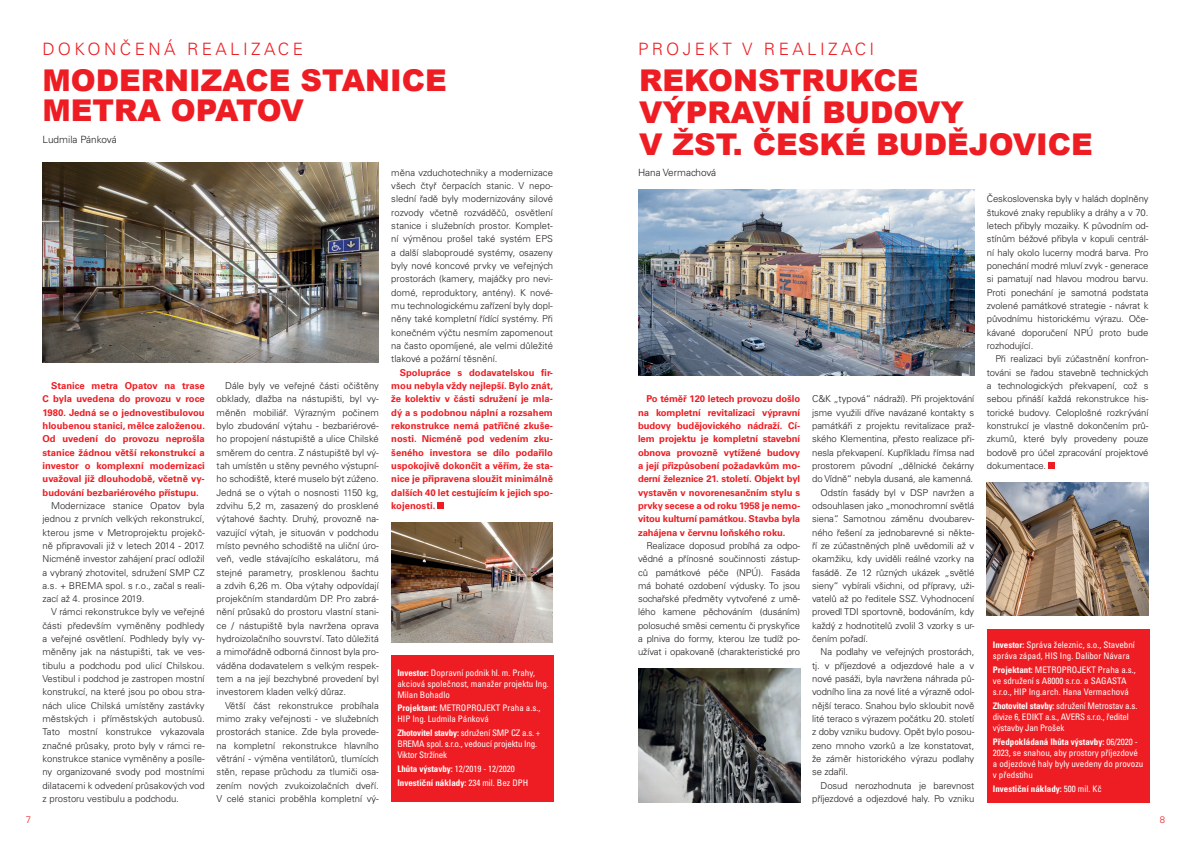
<style>
.page{position:relative;width:1191px;height:842px;background:#fff}
.page>*{position:absolute;margin:0;border:0;box-sizing:border-box;transform-origin:0 0}
.t1{font:900 30px/32px "Arial";color:#ee1d23}
.t2{font:300 17px "Univers CE";letter-spacing:.2em;color:#ee1d23}
.t3{font:300 10px "Univers CE";color:#231f20}
.t4{font:300 9.5px/13.3px "Univers CE";letter-spacing:-.01em;color:#231f20;text-align:justify}
.t5{font:700 9.5px/13.3px "Univers CE";color:#ee1d23;text-align:justify}
.t6{font:300 9.5px "Univers CE";color:#ee1d23}
.t7{font:condensed 9px/11px "Univers CE";color:#fff}
.t8{font:700 condensed 9px "Univers CE";color:#fff}
.s1{font-weight:700}
.s2{font-weight:400}
</style>
<div class="page">
<img style="left:43px;top:162px;width:336px;height:200px">
<img style="left:391px;top:522px;width:162px;height:120px">
<img style="left:638px;top:189px;width:336px;height:187px">
<img style="left:638px;top:669px;width:162px;height:133px">
<img style="left:986px;top:482px;width:162px;height:133px">
<div style="left:391px;top:655px;width:162px;height:147px;background:#ee1d23"></div>
<div style="left:986px;top:629px;width:163px;height:173px;background:#ee1d23"></div>
<div style="left:1047px;top:462px;width:7px;height:7px;background:#ee1d23"></div>
<div style="left:437px;top:502px;width:7px;height:7px;background:#ee1d23"></div>
<p class="t2" style="left:43px;top:39px;width:262px">DOKONČENÁ REALIZACE</p>
<p class="t2" style="left:638px;top:39px;width:238px">PROJEKT V REALIZACI</p>
<p class="t1" style="left:43px;top:64px;width:406px;line-height:30px">MODERNIZACE STANICE<br>METRA OPATOV</p>
<p class="t1" style="left:639px;top:63px;width:455px">REKONSTRUKCE<br>VÝPRAVNÍ BUDOVY<br>V ŽST. ČESKÉ BUDĚJOVICE</p>
<p class="t3" style="left:43px;top:134px;width:76px">Ludmila Pánková</p>
<p class="t5" style="left:43px;top:380px;width:164px;text-indent:9px">Stanice metra Opatov na trase C byla uvedena do provozu v roce 1980. Jedná se o jednovestibulovou hloubenou stanici, mělce založenou.<br>Od uvedení do provozu neprošla stanice žádnou větší rekonstrukcí a investor o komplexní modernizaci uvažoval již dlouhodobě, včetně vy&shy;budování bezbariérového přístupu.</p>
<p class="t4" style="left:43px;top:499px;width:164px;text-indent:9px">Modernizace stanice Opatov byla jednou z prvních velkých rekonstrukcí, kterou jsme v Metroprojektu projekč&shy;ně připravovali již v letech 2014 - 2017.<br>Nicméně investor zahájení prací odložil a vybraný zhotovitel, sdružení SMP CZ a.s. + BREMA spol. s r.o., začal s reali&shy;zací až 4. prosince 2019.</p>
<p class="t4" style="left:43px;top:606px;width:164px;text-indent:9px">V rámci rekonstrukce byly ve veřejné části především vyměněny podhledy a veřejné osvětlení. Podhledy byly vy&shy;měněny jak na nástupišti, tak ve ves&shy;tibulu a podchodu pod ulicí Chilskou.<br>Vestibul i podchod je zastropen mostní konstrukcí, na které jsou po obou stra&shy;nách ulice Chilská umístěny zastávky městských i příměstských autobusů.<br>Tato mostní konstrukce vykazovala značné průsaky, proto byly v rámci re&shy;konstrukce stanice vyměněny a posíle&shy;ny organizované svody pod mostními dilatacemi k odvedení průsakových vod z prostoru vestibulu a podchodu.</p>
<p class="t4" style="left:217px;top:379px;width:164px;text-indent:9px">Dále byly ve veřejné části očištěny obklady, dlažba na nástupišti, byl vy&shy;měněn mobiliář. Výrazným počinem bylo zbudování výtahu - bezbariérové&shy;ho propojení nástupiště a ulice Chilské směrem do centra. Z nástupiště byl vý&shy;tah umístěn u stěny pevného výstupní&shy;ho schodiště, které muselo být zúženo.<br>Jedná se o výtah o nosnosti 1150 kg, zdvihu 5,2 m, zasazený do prosklené výtahové šachty. Druhý, provozně na&shy;vazující výtah, je situován v podchodu místo pevného schodiště na uliční úro&shy;veň, vedle stávajícího eskalátoru, má stejné parametry, prosklenou šachtu a zdvih 6,26 m. Oba výtahy odpovídají projekčním standardům DP. Pro zabrá&shy;nění průsaků do prostoru vlastní stani&shy;ce / nástupiště byla navržena oprava hydroizolačního souvrství. Tato důležitá a mimořádně odborná činnost byla pro&shy;váděna dodavatelem s velkým respek&shy;tem a na její bezchybné provedení byl investorem kladen velký důraz.</p>
<p class="t4" style="left:217px;top:699px;width:164px;text-indent:9px">Větší část rekonstrukce probíhala mimo zraky veřejnosti - ve služebních prostorách stanice. Zde byla provede&shy;na kompletní rekonstrukce hlavního větrání - výměna ventilátorů, tlumících stěn, repase průchodu za tlumiči osa&shy;zením nových zvukoizolačních dveří.<br>V celé stanici proběhla kompletní vý-</p>
<p class="t4" style="left:391px;top:166px;width:163px">měna vzduchotechniky a modernizace všech čtyř čerpacích stanic. V nepo&shy;slední řadě byly modernizovány silové rozvody včetně rozváděčů, osvětlení stanice i služebních prostor. Komplet&shy;ní výměnou prošel také systém EPS a další slaboproudé systémy, osazeny byly nové koncové prvky ve veřejných prostorách (kamery, majáčky pro nevi&shy;domé, reproduktory, antény). K nové&shy;mu technologickému zařízení byly dopl&shy;něny také kompletní řídící systémy. Při konečném výčtu nesmím zapomenout na často opomíjené, ale velmi důležité tlakové a požární těsnění.</p>
<p class="t5" style="left:391px;top:366px;width:163px;text-indent:9px">Spolupráce s dodavatelskou fir&shy;mou nebyla vždy nejlepší. Bylo znát, že kolektiv v části sdružení je mla&shy;dý a s podobnou náplní a rozsahem rekonstrukce nemá patřičné zkuše&shy;nosti. Nicméně pod vedením zku&shy;šeného investora se dílo podařilo uspokojivě dokončit a věřím, že sta&shy;nice je připravena sloužit minimálně dalších 40 let cestujícím k jejich spo&shy;kojenosti.</p>
<p class="t7" style="left:397px;top:667px;width:153px"><span class="s1">Investor:</span> Dopravní podnik hl. m. Prahy, akciová společnost, manažer projektu Ing.<br>Milan Bohadlo</p>
<p class="t7" style="left:397px;top:703px;width:145px"><span class="s1">Projektant:</span> METROPROJEKT Praha a.s.,<br>HIP Ing. Ludmila Pánková</p>
<p class="t7" style="left:397px;top:728px;width:145px"><span class="s1">Zhotovitel stavby:</span> sdružení SMP CZ a.s. +<br>BREMA spol. s.r.o., vedoucí projektu Ing.<br>Viktor Stržínek</p>
<p class="t7" style="left:397px;top:763px;width:119px"><span class="s1">Lhůta výstavby:</span> 12/2019 - 12/2020</p>
<p class="t8" style="left:397px;top:778px;width:132px">Investiční náklady: <span class="s2">234 mil. Bez DPH</span></p>
<p class="t3" style="left:638px;top:167px;width:80px">Hana Vermachová</p>
<p class="t5" style="left:638px;top:393px;width:164px;text-indent:9px">Po téměř 120 letech provozu došlo na kompletní revitalizaci výpravní budovy budějovického nádraží. Cí&shy;lem projektu je kompletní stavební obnova provozně vytížené budovy a její přizpůsobení požadavkům mo&shy;derní železnice 21. století. Objekt byl vystavěn v novorenesančním stylu s prvky secese a od roku 1958 je nemo&shy;vitou kulturní památkou. Stavba byla zahájena v červnu loňského roku.</p>
<p class="t4" style="left:638px;top:539px;width:164px;text-indent:9px">Realizace doposud probíhá za odpo&shy;vědné a přínosné součinnosti zástup&shy;ců památkové péče (NPÚ). Fasáda má bohaté ozdobení výdusky. To jsou sochařské předměty vytvořené z umě&shy;lého kamene pěchováním (dusáním) polosuché směsi cementu či pryskyřice a plniva do formy, kterou lze tudíž po&shy;užívat i opakovaně (charakteristické pro</p>
<p class="t4" style="left:812px;top:393px;width:164px">C&amp;K „typová“ nádraží). Při projektování jsme využili dříve navázané kontakty s památkáři z projektu revitalizace praž&shy;ského Klementina, přesto realizace při&shy;nesla překvapení. Kupříkladu římsa nad prostorem původní „dělnické čekárny do Vídně“ nebyla dusaná, ale kamenná.</p>
<p class="t4" style="left:812px;top:486px;width:164px;text-indent:9px">Odstín fasády byl v DSP navržen a odsouhlasen jako „monochromní světlá siena“. Samotnou záměnu dvoubarev&shy;ného řešení za jednobarevné si někte&shy;ří ze zúčastněných plně uvědomili až v okamžiku, kdy uviděli reálné vzorky na fasádě. Ze 12 různých ukázek „světlé sieny“ vybírali všichni, od přípravy, uži&shy;vatelů až po ředitele SSZ. Vyhodnocení provedl TDI sportovně, bodováním, kdy každý z hodnotitelů zvolil 3 vzorky s ur&shy;čením pořadí.</p>
<p class="t4" style="left:812px;top:646px;width:164px;text-indent:9px">Na podlahy ve veřejných prostorách, tj. v příjezdové a odjezdové hale a v nové pasáži, byla navržena náhrada pů&shy;vodního lina za nové lité a výrazně odol&shy;nější teraco. Snahou bylo skloubit nově lité teraco s výrazem počátku 20. století z doby vzniku budovy. Opět bylo posou&shy;zeno mnoho vzorků a lze konstatovat, že záměr historického výrazu podlahy se zdařil.</p>
<p class="t4" style="left:812px;top:779px;width:164px;text-align:right">Dosud nerozhodnuta je barevnost příjezdové a odjezdové haly. Po vzniku</p>
<p class="t4" style="left:986px;top:193px;width:163px">Československa byly v halách doplněny štukové znaky republiky a dráhy a v 70. letech přibyly mozaiky. K původním od&shy;stínům béžové přibyla v kopuli centrál&shy;ní haly okolo lucerny modrá barva. Pro ponechání modré mluví zvyk - generace si pamatují nad hlavou modrou barvu.<br>Proti ponechání je samotná podstata zvolené památkové strategie - návrat k původnímu historickému výrazu. Oče&shy;kávané doporučení NPÚ proto bude rozhodující.</p>
<p class="t4" style="left:986px;top:353px;width:163px;text-indent:9px">Při realizaci byli zúčastnění konfron&shy;továni se řadou stavebně technických a technologických překvapení, což s sebou přináší každá rekonstrukce his&shy;torické budovy. Celoplošné rozkrývání konstrukcí je vlastně dokončením prů&shy;zkumů, které byly provedeny pouze bodově pro účel zpracování projektové dokumentace.</p>
<p class="t7" style="left:992px;top:640px;width:143px"><span class="s1">Investor:</span> Správa železnic, s.o., Stavební správa západ, HIS Ing. Dalibor Návara</p>
<p class="t7" style="left:992px;top:665px;width:145px"><span class="s1">Projektant:</span> METROPROJEKT Praha a.s., ve sdružení s A8000 s.r.o. a SAGASTA s.r.o., HIP Ing.arch. Hana Vermachová</p>
<p class="t7" style="left:992px;top:701px;width:146px"><span class="s1">Zhotovitel stavby:</span> sdružení Metrostav a.s. divize 6, EDIKT a.s., AVERS s.r.o., ředitel výstavby Jan Prošek</p>
<p class="t7" style="left:992px;top:736px;width:152px"><span class="s1">Předpokládaná lhůta výstavby:</span> 06/2020 - 2023, se snahou, aby prostory příjezdové a odjezdové haly byly uvedeny do provozu v předstihu</p>
<p class="t8" style="left:992px;top:783px;width:110px">Investiční náklady: <span class="s2">500 mil. Kč</span></p>
<p class="t6" style="left:26px;top:814px;width:7px">7</p>
<p class="t6" style="left:1159px;top:814px;width:7px">8</p>
</div>
